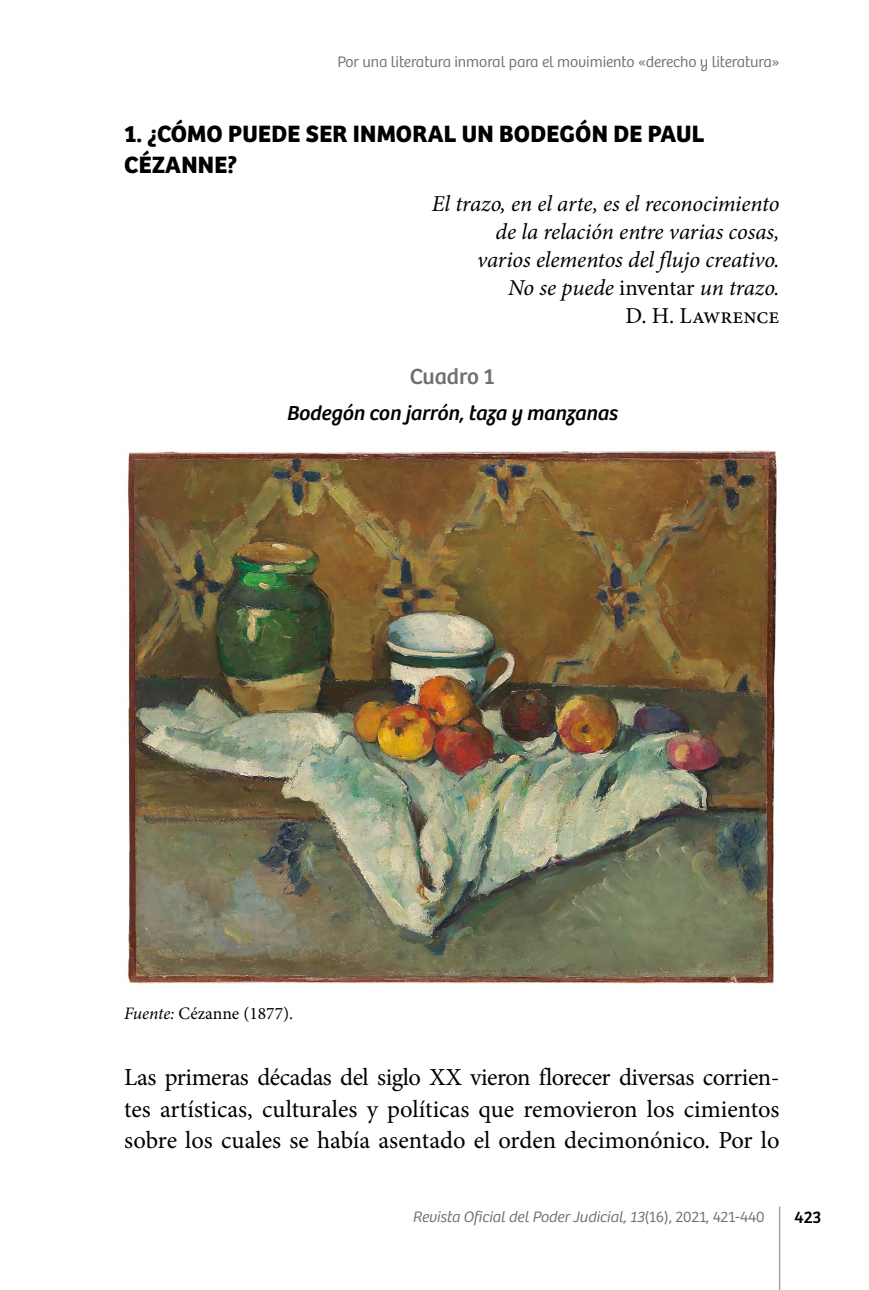
<style>
.page{position:relative;width:869px;height:1290px;background:#fff}
.page>*{position:absolute;margin:0;border:0;box-sizing:border-box;transform-origin:0 0}
.t1{font:24.5px/31.5px "Minion Pro";color:#000;text-align:justify}
.t2{font:700 24.5px/31.5px "Bree";letter-spacing:.01em;color:#000}
.t3{font:italic 22.75px/28px "Minion Pro";letter-spacing:-.005em;color:#000;text-align:right}
.t4{font:22.75px "Bree";color:#706f6f}
.t5{font:italic 21px "Bree";color:#000}
.t6{font:17.5px "Minion Pro";color:#000}
.t7{font:17.5px "Bree";color:#000}
.t8{font:300 15.75px "Bree";letter-spacing:-.005em;color:#706f6f}
.t9{font:italic 300 15.75px "Bree";letter-spacing:-.005em;color:#706f6f}
.s1{font-style:normal}
.s2{font-style:italic}
</style>
<div class="page">
<hr style="left:778px;top:1206px;width:1px;height:84px;background:#9d9d9c">
<img style="left:128px;top:450px;width:649px;height:534px">
<p class="t8" style="left:337px;top:53px;width:443px">Por una literatura inmoral para el movimiento «derecho y literatura»</p>
<p class="t2" style="left:124px;top:118px;width:581px">1. ¿CÓMO PUEDE SER INMORAL UN BODEGÓN DE PAUL<br>CÉZANNE?</p>
<p class="t3" style="left:431px;top:190px;width:349px">El trazo, en el arte, es el reconocimiento de la relación entre varias cosas,<br>varios elementos del flujo creativo.<br>No se puede <span class="s1">inventar</span> un trazo.<br><span class="s1">D. H. Lawrence</span></p>
<p class="t4" style="left:409px;top:363px;width:86px">Cuadro 1</p>
<p class="t5" style="left:286px;top:400px;width:332px">Bodegón con jarrón, taza y manzanas</p>
<p class="t6" style="left:124px;top:1002px;width:170px"><span class="s2">Fuente:</span> Cézanne (1877).</p>
<p class="t1" style="left:124px;top:1062px;width:656px">Las primeras décadas del siglo XX vieron florecer diversas corrien&shy;tes artísticas, culturales y políticas que removieron los cimientos sobre los cuales se había asentado el orden decimonónico. Por lo</p>
<p class="t9" style="left:412px;top:1208px;width:353px">Revista Oficial del Poder Judicial, 13<span class="s1">(16), 2021, 421-440</span></p>
<p class="t7" style="left:794px;top:1207px;width:29px">423</p>
</div>
